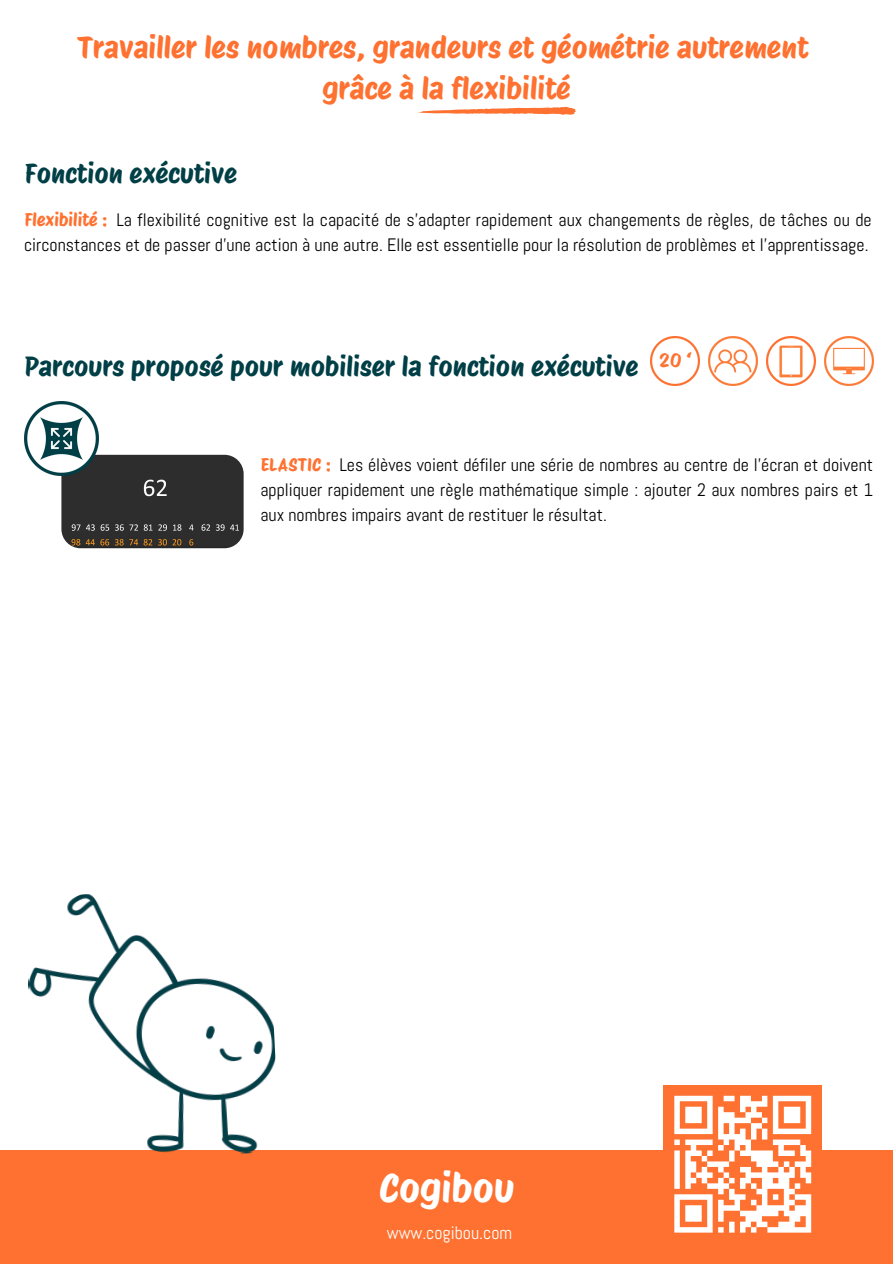
<style>
.page{position:relative;width:893px;height:1264px;background:#fff}
.page>*{position:absolute;margin:0;border:0;box-sizing:border-box;transform-origin:0 0}
.t1{font:39.75px "Protest Riot";color:#fff}
.t2{font:30px/40.5px "Protest Riot";color:#fe7130;text-align:center}
.t3{font:27px "Protest Riot";color:#003f46}
.t4{font:19.35px "Protest Riot";color:#fe7130}
.t5{font:18px/24.8px "Abel";color:#000;text-align:justify}
.t6{font:18px "Protest Riot";color:#fe7130}
.t7{font:18px "Abel";color:#fff}
</style>
<div class="page">
<div style="left:0;top:1149px;width:892px;height:114px;background:#fe7130"></div>
<img style="left:61px;top:455px;width:182px;height:93px;border-radius:19px">
<div style="left:663px;top:1084px;width:159px;height:159px;background:#fe7130"></div>
<div style="left:674px;top:1095px;width:38px;height:6px;background:#fff"></div>
<div style="left:685px;top:1106px;width:16px;height:6px;background:#fff"></div>
<div style="left:685px;top:1112px;width:16px;height:5px;background:#fff"></div>
<div style="left:685px;top:1117px;width:16px;height:6px;background:#fff"></div>
<svg style="left:674px;top:1101px;width:5px;height:27px"></svg>
<svg style="left:707px;top:1101px;width:5px;height:27px"></svg>
<div style="left:674px;top:1128px;width:38px;height:6px;background:#fff"></div>
<svg style="left:674px;top:1139px;width:5px;height:5px"></svg>
<div style="left:685px;top:1139px;width:27px;height:5px;background:#fff"></div>
<div style="left:707px;top:1161px;width:22px;height:5px;background:#fff"></div>
<svg style="left:674px;top:1150px;width:5px;height:38px"></svg>
<svg style="left:685px;top:1144px;width:27px;height:44px"></svg>
<div style="left:707px;top:1183px;width:22px;height:5px;background:#fff"></div>
<div style="left:674px;top:1194px;width:38px;height:5px;background:#fff"></div>
<div style="left:685px;top:1205px;width:16px;height:5px;background:#fff"></div>
<div style="left:685px;top:1210px;width:16px;height:6px;background:#fff"></div>
<div style="left:685px;top:1216px;width:16px;height:5px;background:#fff"></div>
<svg style="left:674px;top:1199px;width:5px;height:28px"></svg>
<svg style="left:707px;top:1199px;width:5px;height:28px"></svg>
<div style="left:674px;top:1227px;width:38px;height:5px;background:#fff"></div>
<svg style="left:718px;top:1095px;width:93px;height:137px"></svg>
<div style="left:767px;top:1227px;width:44px;height:5px;background:#fff"></div>
<svg style="left:418px;top:106px;width:158px;height:9px"></svg>
<img style="left:24px;top:401px;width:74px;height:74px">
<img style="left:23px;top:894px;width:257px;height:260px">
<img style="left:650px;top:336px;width:49px;height:49px">
<img style="left:766px;top:336px;width:49px;height:49px">
<img style="left:824px;top:336px;width:49px;height:49px">
<img style="left:708px;top:336px;width:49px;height:49px">
<p class="t2" style="left:77px;top:27px;width:732px">Travailler les nombres, grandeurs et géométrie autrement grâce à la flexibilité</p>
<p class="t3" style="left:24px;top:157px;width:215px">Fonction exécutive</p>
<p class="t5" style="left:24px;top:208px;width:849px;text-align:right">La flexibilité cognitive est la capacité de s'adapter rapidement aux changements de règles, de tâches ou de circonstances et de passer d'une action à une autre. Elle est essentielle pour la résolution de problèmes et l'apprentissage.</p>
<p class="t6" style="left:24px;top:209px;width:85px">Flexibilité :</p>
<h2 class="t3" style="left:24px;top:350px;width:616px">Parcours proposé pour mobiliser la fonction exécutive</h2>
<h3 class="t4" style="left:659px;top:349px;width:33px">20 ‘</h3>
<p class="t6" style="left:260px;top:453px;width:72px">ELASTIC :</p>
<p class="t5" style="left:260px;top:452px;width:614px;text-indent:79px">Les élèves voient défiler une série de nombres au centre de l'écran et doivent appliquer rapidement une règle mathématique simple : ajouter 2 aux nombres pairs et 1 aux nombres impairs avant de restituer le résultat.</p>
<h2 class="t1" style="left:379px;top:1164px;width:137px">Cogibou</h2>
<p class="t7" style="left:387px;top:1220px;width:127px">www.cogibou.com</p>
</div>
